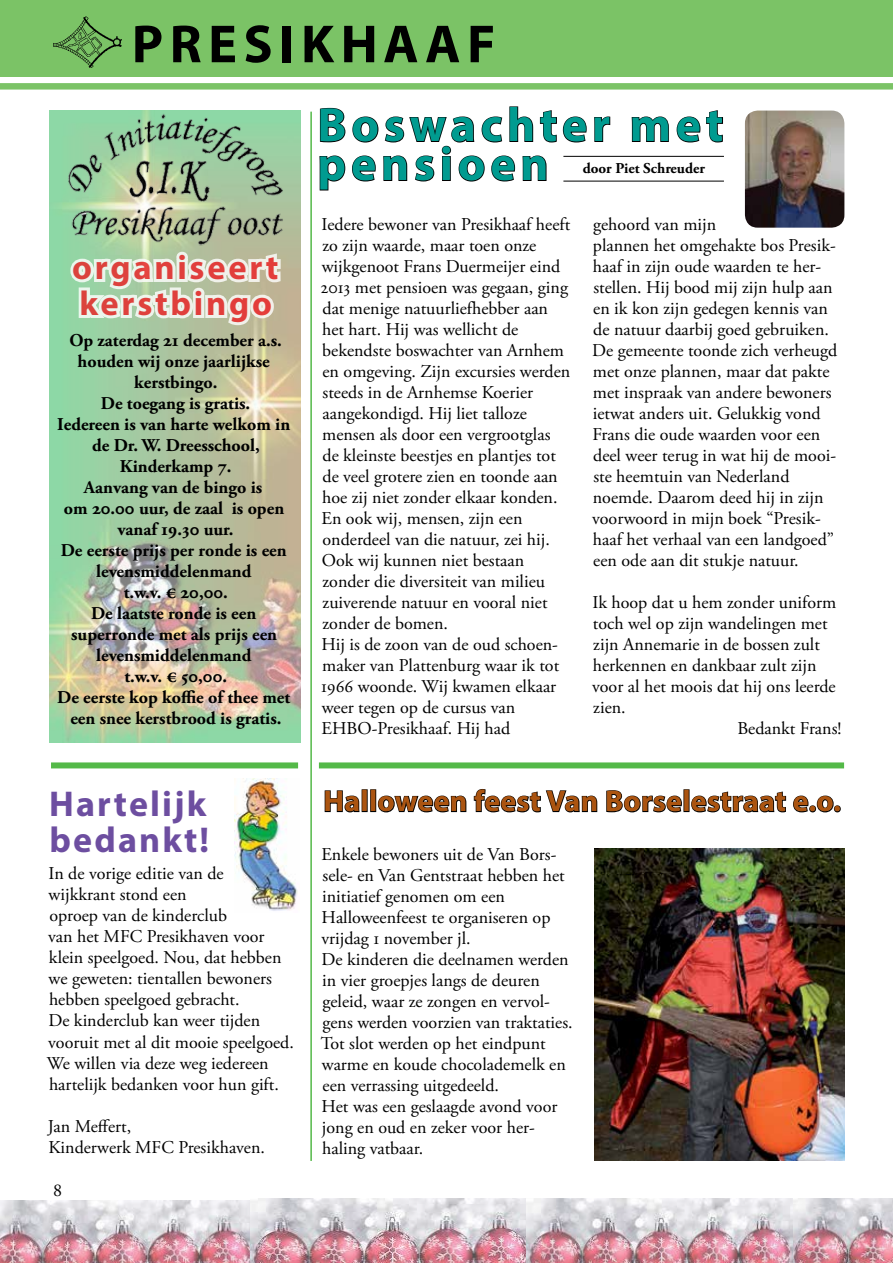
<style>
.page{position:relative;width:893px;height:1263px;background:#fff}
.page>*{position:absolute;margin:0;border:0;box-sizing:border-box;transform-origin:0 0}
.t1{font:700 54px "Myriad Pro";letter-spacing:.12em;color:#000}
.t2{font:700 48px/39px "Myriad Pro";letter-spacing:.1em;color:#009b90}
.t3{font:700 36px/36px "Myriad Pro";letter-spacing:.06em;color:#6d4ea0}
.t4{font:700 34.5px/36px "Myriad Pro";letter-spacing:.08em;color:#ed1f24}
.t5{font:700 30px "Myriad Pro";letter-spacing:.01em;color:#ab5410}
.t6{font:18px/21px "Adobe Garamond Pro";color:#000}
.t7{font:700 18px/21px "Adobe Garamond Pro";color:#000;text-align:center}
.t8{font:700 15px "Adobe Garamond Pro";color:#000}
</style>
<div class="page">
<div style="left:0;top:0;width:893px;height:76px;background:#7bc366"></div>
<img style="left:53px;top:16px;width:68px;height:51px">
<img style="left:50px;top:111px;width:250px;height:631px">
<div style="left:0;top:83px;width:893px;height:6px;background:#7bc366"></div>
<svg style="left:594px;top:116px;width:17px;height:26px"></svg>
<svg style="left:631px;top:116px;width:38px;height:26px"></svg>
<svg style="left:676px;top:110px;width:47px;height:33px"></svg>
<svg style="left:319px;top:106px;width:268px;height:85px"></svg>
<img style="left:55px;top:112px;width:245px;height:141px">
<svg style="left:67px;top:231px;width:217px;height:106px"></svg>
<div style="left:51px;top:762px;width:247px;height:6px;background:#54b948"></div>
<img style="left:235px;top:778px;width:63px;height:133px">
<img style="left:745px;top:111px;width:99px;height:117px">
<hr style="left:563px;top:156px;width:161px;height:1px;background:#000">
<hr style="left:563px;top:181px;width:161px;height:1px;background:#000">
<div style="left:319px;top:762px;width:525px;height:6px;background:#54b948"></div>
<svg style="left:324px;top:790px;width:36px;height:23px"></svg>
<div style="left:362px;top:789px;width:6px;height:23px;border:2px solid #000"></div>
<div style="left:370px;top:789px;width:6px;height:23px;border:2px solid #000"></div>
<svg style="left:377px;top:795px;width:90px;height:18px"></svg>
<svg style="left:473px;top:789px;width:125px;height:24px"></svg>
<svg style="left:606px;top:790px;width:76px;height:23px"></svg>
<div style="left:683px;top:789px;width:6px;height:23px;border:2px solid #000"></div>
<svg style="left:691px;top:791px;width:118px;height:22px"></svg>
<div style="left:809px;top:805px;width:7px;height:7px;border:2px solid #000;border-radius:50%"></div>
<svg style="left:816px;top:795px;width:18px;height:18px"></svg>
<div style="left:834px;top:805px;width:7px;height:7px;border:2px solid #000;border-radius:50%"></div>
<img style="left:594px;top:848px;width:250px;height:313px">
<img style="left:0;top:1200px;width:251px;height:63px">
<img style="left:251px;top:1198px;width:275px;height:65px">
<img style="left:526px;top:1198px;width:367px;height:65px">
<hr style="left:310px;top:112px;width:2px;height:1049px;background:#54b948">
<h1 class="t1" style="left:132px;top:9px;width:365px">PRESIKHAAF</h1>
<h3 class="t4" style="left:72px;top:248px;width:208px">organiseert kerstbingo</h3>
<p class="t7" style="left:57px;top:330px;width:235px">Op zaterdag 21 december a.s. houden wij onze jaarlijkse kerstbingo.<br>De toegang is gratis.<br>Iedereen is van harte welkom in de Dr. W. Dreesschool,<br>Kinderkamp 7.<br>Aanvang van de bingo is<br>om 20.00 uur, de zaal is open vanaf 19.30 uur.<br>De eerste prijs per ronde is een levensmiddelenmand<br>t.w.v. € 20,00.<br>De laatste ronde is een superronde met als prijs een levensmiddelenmand<br>t.w.v. € 50,00.<br>De eerste kop koffie of thee met een snee kerstbrood is gratis.</p>
<h3 class="t3" style="left:49px;top:784px;width:162px">Hartelijk bedankt!</h3>
<p class="t6" style="left:47px;top:864px;width:249px">In de vorige editie van de<br>wijkkrant stond een<br>oproep van de kinderclub<br>van het MFC Presikhaven voor klein speelgoed. Nou, dat hebben we geweten: tientallen bewoners hebben speelgoed gebracht.<br>De kinderclub kan weer tijden vooruit met al dit mooie speelgoed.<br>We willen via deze weg iedereen hartelijk bedanken voor hun gift.</p>
<p class="t6" style="left:48px;top:1116px;width:219px">Jan Meffert,<br>Kinderwerk MFC Presikhaven.</p>
<p class="t6" style="left:53px;top:1180px;width:10px">8</p>
<h2 class="t2" style="left:317px;top:104px;width:408px">Boswachter met pensioen</h2>
<p class="t8" style="left:583px;top:159px;width:124px">door Piet Schreuder</p>
<p class="t6" style="left:321px;top:214px;width:251px">Iedere bewoner van Presikhaaf heeft zo zijn waarde, maar toen onze wijkgenoot Frans Duermeijer eind<br>2013 met pensioen was gegaan, ging dat menige natuurliefhebber aan het hart. Hij was wellicht de bekendste boswachter van Arnhem en omgeving. Zijn excursies werden steeds in de Arnhemse Koerier aangekondigd. Hij liet talloze mensen als door een vergrootglas<br>de kleinste beestjes en plantjes tot de veel grotere zien en toonde aan hoe zij niet zonder elkaar konden.<br>En ook wij, mensen, zijn een onderdeel van die natuur, zei hij.<br>Ook wij kunnen niet bestaan zonder die diversiteit van milieu zuiverende natuur en vooral niet zonder de bomen.<br>Hij is de zoon van de oud schoen&shy;maker van Plattenburg waar ik tot<br>1966 woonde. Wij kwamen elkaar weer tegen op de cursus van<br>EHBO-Presikhaaf. Hij had</p>
<p class="t6" style="left:592px;top:214px;width:247px">gehoord van mijn<br>plannen het omgehakte bos Presik&shy;haaf in zijn oude waarden te her&shy;stellen. Hij bood mij zijn hulp aan en ik kon zijn gedegen kennis van de natuur daarbij goed gebruiken.<br>De gemeente toonde zich verheugd met onze plannen, maar dat pakte met inspraak van andere bewoners ietwat anders uit. Gelukkig vond<br>Frans die oude waarden voor een deel weer terug in wat hij de mooi&shy;ste heemtuin van Nederland noemde. Daarom deed hij in zijn voorwoord in mijn boek “Presik&shy;haaf het verhaal van een landgoed” een ode aan dit stukje natuur.</p>
<p class="t6" style="left:592px;top:593px;width:245px">Ik hoop dat u hem zonder uniform</p>
<p class="t6" style="left:593px;top:614px;width:236px">toch wel op zijn wandelingen met</p>
<p class="t6" style="left:593px;top:635px;width:228px">zijn Annemarie in de bossen zult</p>
<p class="t6" style="left:593px;top:656px;width:225px">herkennen en dankbaar zult zijn</p>
<p class="t6" style="left:592px;top:677px;width:245px">voor al het moois dat hij ons leerde</p>
<p class="t6" style="left:593px;top:698px;width:34px">zien.</p>
<p class="t6" style="left:737px;top:719px;width:106px">Bedankt Frans!</p>
<h3 class="t5" style="left:323px;top:782px;width:519px">Halloween feest Van Borselestraat e.o.</h3>
<p class="t6" style="left:321px;top:844px;width:253px">Enkele bewoners uit de Van Bors&shy;sele- en Van Gentstraat hebben het initiatief genomen om een<br>Halloweenfeest te organiseren op vrijdag 1 november jl.<br>De kinderen die deelnamen werden in vier groepjes langs de deuren geleid, waar ze zongen en vervol&shy;gens werden voorzien van traktaties.<br>Tot slot werden op het eindpunt warme en koude chocolademelk en een verrassing uitgedeeld.<br>Het was een geslaagde avond voor jong en oud en zeker voor her&shy;haling vatbaar.</p>
</div>
